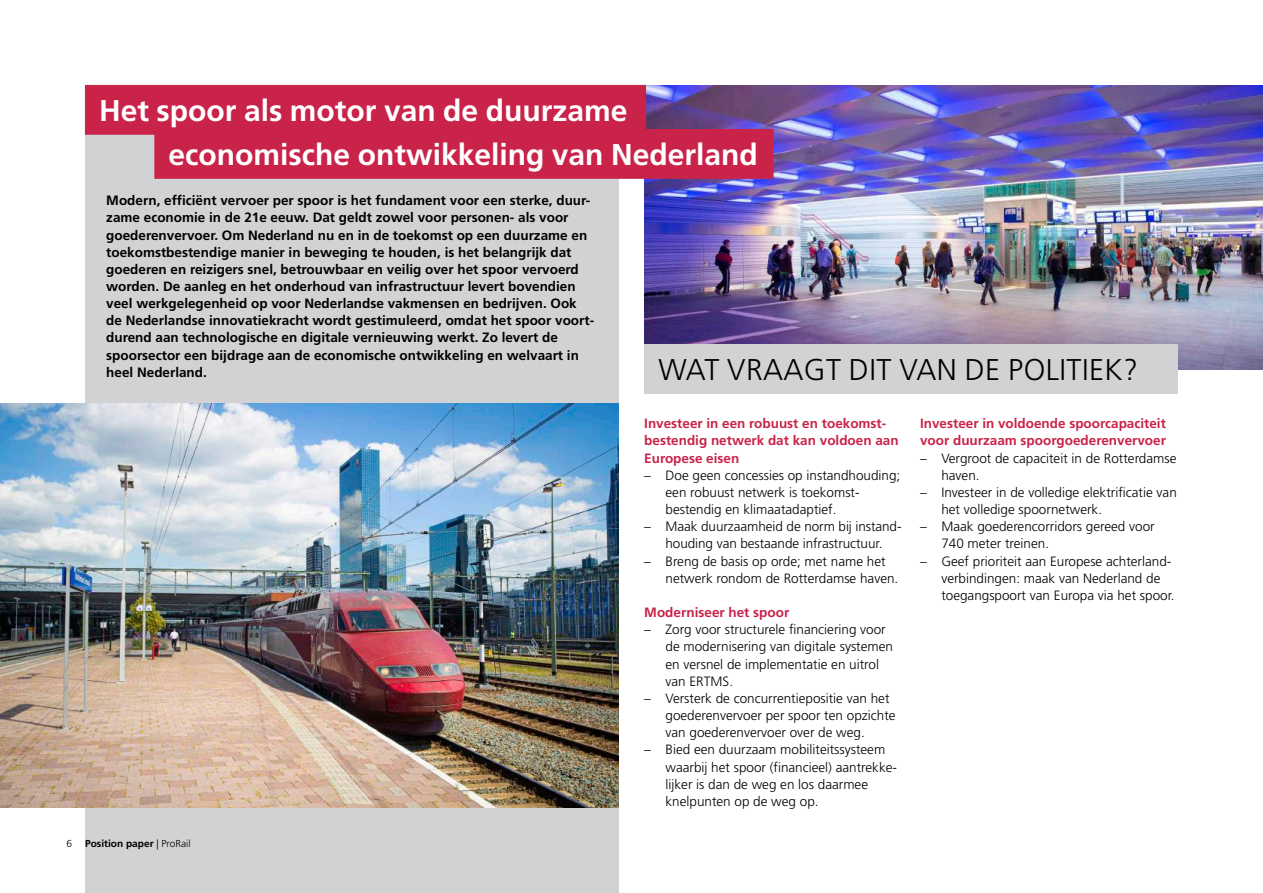
<style>
.page{position:relative;width:1263px;height:893px;background:#fff}
.page>*{position:absolute;margin:0;border:0;box-sizing:border-box;transform-origin:0 0}
.t1{font:700 30px/44.1px "Frutiger";color:#fff}
.t2{font:300 30px "Frutiger";letter-spacing:.015em;color:#000}
.t3{font:300 13.5px/17.1px "Frutiger";color:#000}
.t4{font:700 13.5px/17.1px "Frutiger";color:#000}
.t5{font:700 13.5px/17.1px "Frutiger";color:#c9234a}
.t6{font:700 10.2px "Frutiger";color:#000}
.t7{font:300 10.2px "Frutiger";color:#000}
.s1{font-weight:300}
</style>
<div class="page">
<div style="left:85px;top:85px;width:534px;height:808px;background:#d1d2d4"></div>
<img style="left:644px;top:85px;width:619px;height:284px">
<div style="left:644px;top:345px;width:534px;height:49px;background:#d1d2d4"></div>
<img style="left:0;top:404px;width:619px;height:404px">
<div style="left:85px;top:85px;width:561px;height:50px;background:#c9234a"></div>
<div style="left:154px;top:129px;width:619px;height:50px;background:#c9234a;border:1px solid #c9234a"></div>
<h1 class="t1" style="left:169px;top:88px;width:591px;text-indent:-69px">Het spoor als motor van de duurzame economische ontwikkeling van Nederland</h1>
<p class="t4" style="left:106px;top:192px;width:489px">Modern, efficiënt vervoer per spoor is het fundament voor een sterke, duur&shy;zame economie in de 21e eeuw. Dat geldt zowel voor personen- als voor goederenvervoer. Om Nederland nu en in de toekomst op een duurzame en toekomstbestendige manier in beweging te houden, is het belangrijk dat goederen en reizigers snel, betrouwbaar en veilig over het spoor vervoerd worden. De aanleg en het onderhoud van infrastructuur levert bovendien veel werkgelegenheid op voor Nederlandse vakmensen en bedrijven. Ook de Nederlandse innovatiekracht wordt gestimuleerd, omdat het spoor voort&shy;durend aan technologische en digitale vernieuwing werkt. Zo levert de spoorsector een bijdrage aan de economische ontwikkeling en welvaart in heel Nederland.</p>
<p class="t7" style="left:67px;top:838px;width:7px">6</p>
<p class="t6" style="left:85px;top:838px;width:107px">Position paper <span class="s1">| ProRail</span></p>
<h1 class="t2" style="left:658px;top:352px;width:481px">WAT VRAAGT DIT VAN DE POLITIEK?</h1>
<p class="t5" style="left:644px;top:415px;width:256px">Investeer in een robuust en toekomst&shy;bestendig netwerk dat kan voldoen aan<br>Europese eisen</p>
<p class="t3" style="left:665px;top:467px;width:236px;text-indent:-21px">– Doe geen concessies op instandhouding; een robuust netwerk is toekomst&shy;bestendig en klimaatadaptief.</p>
<p class="t3" style="left:644px;top:518px;width:259px;text-align:center">– Maak duurzaamheid de norm bij instand&shy;houding van bestaande infrastructuur.</p>
<p class="t3" style="left:665px;top:552px;width:234px;text-indent:-21px">– Breng de basis op orde; met name het netwerk rondom de Rotterdamse haven.</p>
<p class="t5" style="left:644px;top:604px;width:147px">Moderniseer het spoor</p>
<p class="t3" style="left:665px;top:621px;width:229px;text-indent:-21px">– Zorg voor structurele financiering voor de modernisering van digitale systemen en versnel de implementatie en uitrol van ERTMS.</p>
<p class="t3" style="left:665px;top:690px;width:232px;text-indent:-21px">– Versterk de concurrentiepositie van het goederenvervoer per spoor ten opzichte van goederenvervoer over de weg.</p>
<p class="t3" style="left:665px;top:741px;width:233px;text-indent:-21px">– Bied een duurzaam mobiliteitssysteem waarbij het spoor (financieel) aantrekke&shy;lijker is dan de weg en los daarmee knelpunten op de weg op.</p>
<p class="t5" style="left:920px;top:415px;width:247px">Investeer in voldoende spoorcapaciteit voor duurzaam spoorgoederenvervoer</p>
<p class="t3" style="left:941px;top:450px;width:237px;text-indent:-21px">– Vergroot de capaciteit in de Rotterdamse haven.</p>
<p class="t3" style="left:941px;top:484px;width:237px;text-indent:-21px">– Investeer in de volledige elektrificatie van het volledige spoornetwerk.</p>
<p class="t3" style="left:941px;top:518px;width:215px;text-indent:-21px">– Maak goederencorridors gereed voor<br>740 meter treinen.</p>
<p class="t3" style="left:941px;top:552px;width:235px;text-indent:-21px">– Geef prioriteit aan Europese achterland&shy;verbindingen: maak van Nederland de toegangspoort van Europa via het spoor.</p>
</div>
